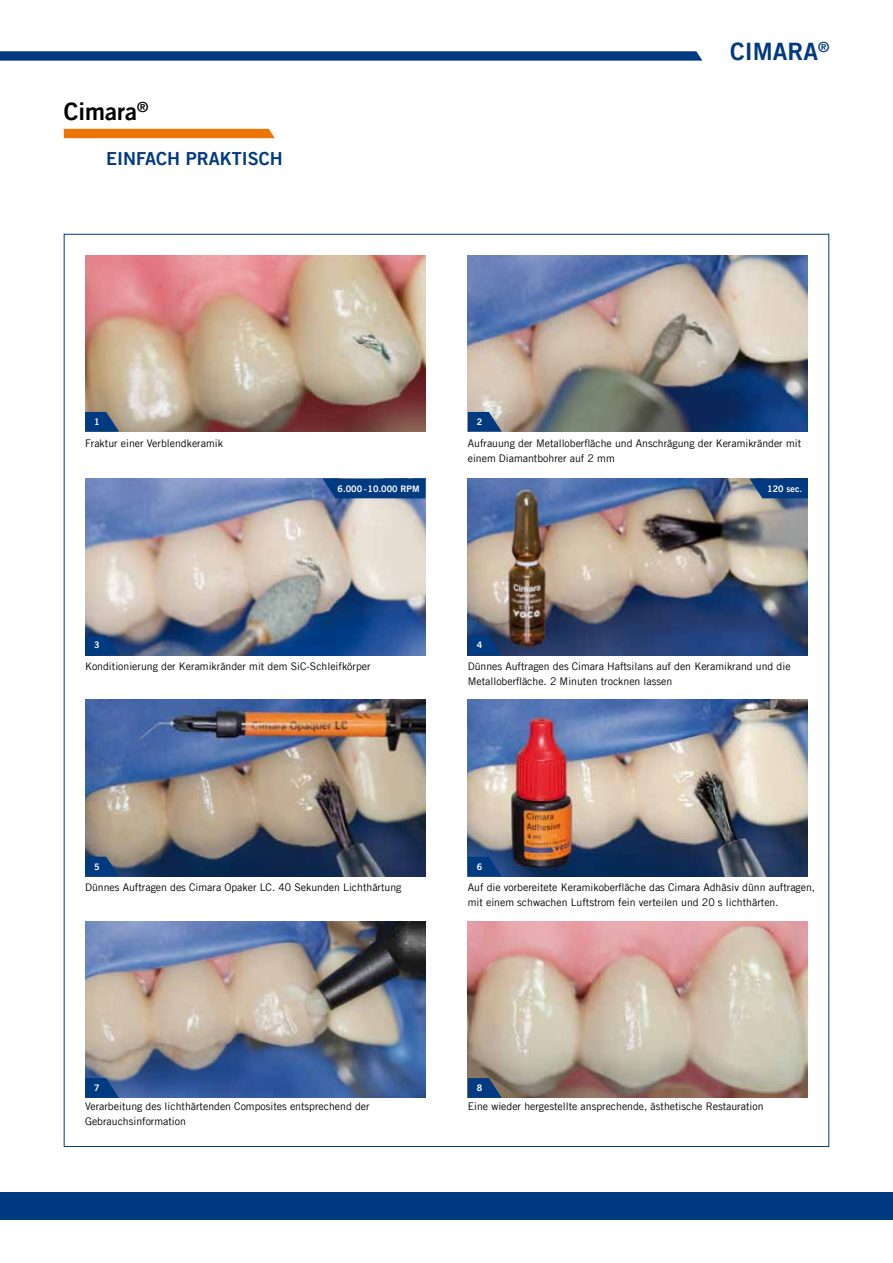
<style>
.page{position:relative;width:893px;height:1263px;background:#fff}
.page>*{position:absolute;margin:0;border:0;box-sizing:border-box;transform-origin:0 0}
.t1{font:24px "Trade Gothic LT Com Bd 2";color:#003a80}
.t2{font:24px "Trade Gothic LT Com Bd 2";color:#000}
.t3{font:18px "Trade Gothic LT Com Bd 2";color:#003a80}
.t4{font:10.5px/15px "Trade Gothic LT Com";color:#000}
.t5{font:9px "Trade Gothic LT Com Bd 2";color:#fff}
</style>
<div class="page">
<div style="left:0;top:1192px;width:893px;height:28px;background:#003a80"></div>
<svg style="left:0;top:51px;width:702px;height:10px;background:#114788"></svg>
<img style="left:85px;top:255px;width:340px;height:177px">
<img style="left:85px;top:479px;width:340px;height:176px">
<img style="left:468px;top:255px;width:340px;height:177px">
<img style="left:468px;top:479px;width:340px;height:176px">
<img style="left:85px;top:700px;width:340px;height:176px">
<img style="left:85px;top:921px;width:340px;height:177px">
<img style="left:468px;top:700px;width:340px;height:176px">
<img style="left:468px;top:921px;width:340px;height:177px">
<div style="left:64px;top:129px;width:211px;height:9px;background:#ec7405"></div>
<div style="left:323px;top:479px;width:102px;height:19px;background:#003a80"></div>
<svg style="left:85px;top:412px;width:34px;height:20px"></svg>
<svg style="left:85px;top:635px;width:34px;height:20px"></svg>
<svg style="left:85px;top:857px;width:34px;height:19px"></svg>
<svg style="left:85px;top:1078px;width:34px;height:20px"></svg>
<svg style="left:468px;top:412px;width:34px;height:20px"></svg>
<svg style="left:468px;top:635px;width:34px;height:20px"></svg>
<svg style="left:468px;top:857px;width:34px;height:19px"></svg>
<svg style="left:468px;top:1078px;width:34px;height:20px"></svg>
<svg style="left:749px;top:479px;width:59px;height:19px"></svg>
<h1 class="t2" style="left:64px;top:97px;width:86px">CIMARA<sup>®</sup></h1>
<h2 class="t3" style="left:64px;top:147px;width:28px">E</h2>
<h2 class="t3" style="left:117px;top:147px;width:143px">INFACH PRAKTISCH</h2>
<h1 class="t1" style="left:730px;top:37px;width:101px">CIMARA<sup>®</sup></h1>
<p class="t5" style="left:94px;top:416px;width:7px">1</p>
<p class="t4" style="left:85px;top:435px;width:139px">Fraktur einer Verblendkeramik</p>
<p class="t5" style="left:338px;top:483px;width:70px">6.000-10.000 RPM</p>
<p class="t5" style="left:477px;top:416px;width:7px">2</p>
<p class="t4" style="left:468px;top:435px;width:335px">Aufrauung der Metalloberfläche und Anschrägung der Keramikränder mit einem Diamantbohrer auf 2 mm</p>
<p class="t5" style="left:767px;top:483px;width:36px">120 SEC.</p>
<p class="t5" style="left:94px;top:639px;width:7px">3</p>
<p class="t4" style="left:85px;top:659px;width:287px">Konditionierung der Keramikränder mit dem SiC-Schleifkörper</p>
<p class="t5" style="left:477px;top:639px;width:7px">4</p>
<p class="t4" style="left:468px;top:659px;width:324px">Dünnes Auftragen des Cimara Haftsilans auf den Keramikrand und die<br>Metalloberfläche. 2 Minuten trocknen lassen</p>
<p class="t5" style="left:94px;top:861px;width:7px">5</p>
<p class="t4" style="left:85px;top:880px;width:318px">Dünnes Auftragen des Cimara Opaker LC. 40 Sekunden Lichthärtung</p>
<p class="t5" style="left:477px;top:861px;width:7px">6</p>
<p class="t4" style="left:468px;top:880px;width:349px">Auf die vorbereitete Keramikoberfläche das Cimara Adhäsiv dünn auftragen, mit einem schwachen Luftstrom fein verteilen und 20 s lichthärten.</p>
<p class="t5" style="left:94px;top:1082px;width:7px">7</p>
<p class="t4" style="left:85px;top:1098px;width:286px">Verarbeitung des lichthärtenden Composites entsprechend der<br>Gebrauchsinformation</p>
<p class="t5" style="left:477px;top:1082px;width:7px">8</p>
<p class="t4" style="left:468px;top:1098px;width:297px">Eine wieder hergestellte ansprechende, ästhetische Restauration</p>
</div>
